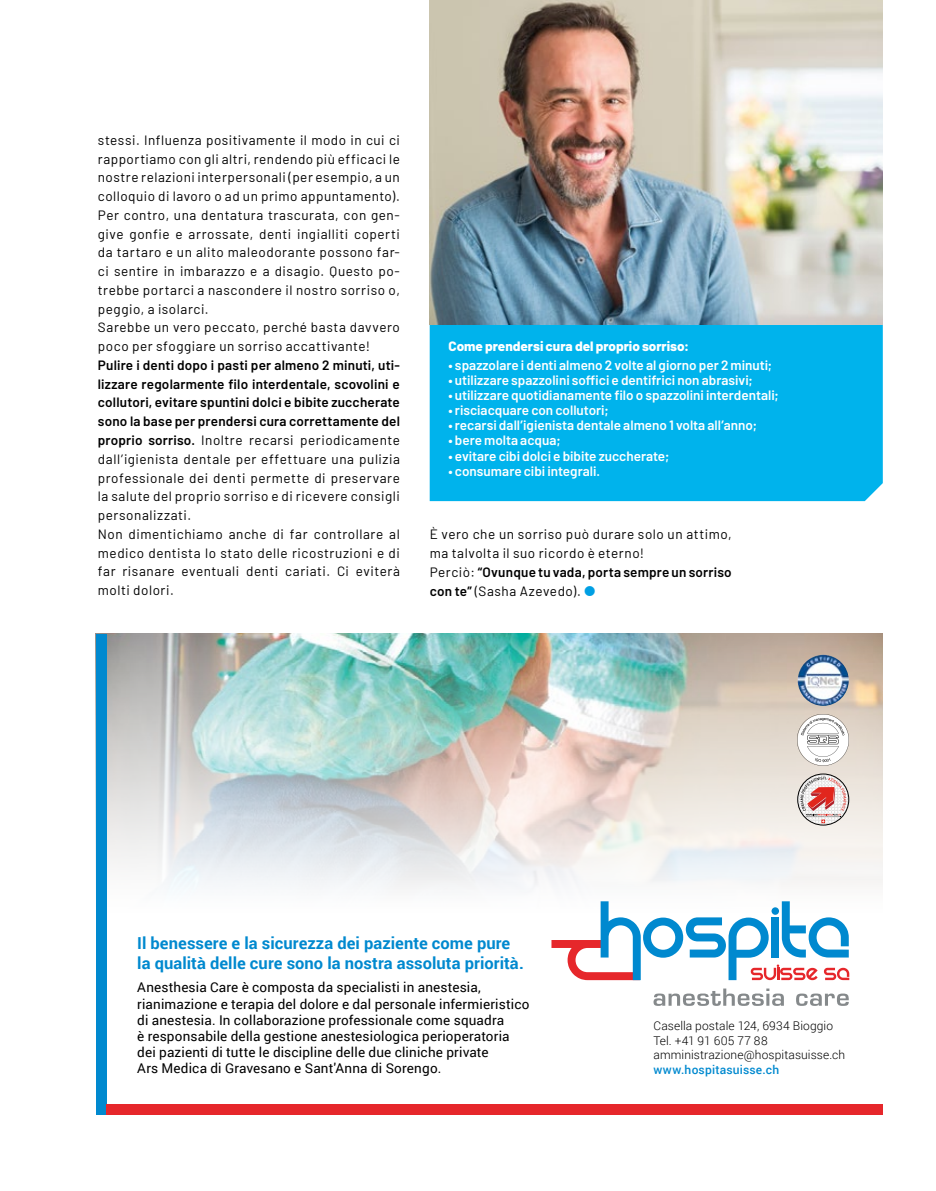
<style>
.page{position:relative;width:936px;height:1191px;background:#fff}
.page>*{position:absolute;margin:0;border:0;box-sizing:border-box;transform-origin:0 0}
.t1{font:700 16.5px/19.8px "Roboto";letter-spacing:.005em;color:#0089cf}
.t2{font:13.5px/18.8px "Barlow";letter-spacing:.04em;color:#000}
.t3{font:13.5px/16.2px "Roboto";letter-spacing:.01em;color:#000}
.t4{font:600 13.5px "Barlow";color:#fff}
.t5{font:800 13.5px "Barlow";color:#fff}
.t6{font:300 12px/14.4px "Roboto";letter-spacing:.01em;color:#000}
.t7{font:500 12px "Roboto";letter-spacing:.015em;color:#0089cf}
.s1{font-weight:600}
</style>
<div class="page">
<img style="left:106px;top:634px;width:776px;height:296px">
<svg style="left:551px;top:901px;width:298px;height:79px"></svg>
<svg style="left:653px;top:988px;width:130px;height:18px"></svg>
<svg style="left:796px;top:993px;width:52px;height:13px"></svg>
<div style="left:96px;top:634px;width:10px;height:480px;background:#0089cf"></div>
<div style="left:106px;top:1103px;width:776px;height:11px;background:#e6272b"></div>
<img style="left:797px;top:655px;width:51px;height:51px;border-radius:26px">
<svg style="left:797px;top:774px;width:51px;height:51px"></svg>
<div style="left:797px;top:774px;width:51px;height:51px;border:1px solid #000;border-radius:50%"></div>
<img style="left:797px;top:714px;width:51px;height:51px">
<div style="left:429px;top:325px;width:453px;height:176px;background:#00b3ec"></div>
<img style="left:429px;top:0;width:453px;height:325px">
<p class="t2" style="left:98px;top:130px;width:303px">stessi. Influenza positivamente il modo in cui ci rapportiamo con gli altri, rendendo più efficaci le nostre relazioni interpersonali (per esempio, a un colloquio di lavoro o ad un primo appuntamento).<br>Per contro, una dentatura trascurata, con gen&shy;give gonfie e arrossate, denti ingialliti coperti da tartaro e un alito maleodorante possono far&shy;ci sentire in imbarazzo e a disagio. Questo po&shy;trebbe portarci a nascondere il nostro sorriso o, peggio, a isolarci.<br>Sarebbe un vero peccato, perché basta davvero poco per sfoggiare un sorriso accattivante!</p>
<p class="t2" style="left:98px;top:355px;width:303px"><span class="s1">Pulire i denti dopo i pasti per almeno 2 minuti, uti&shy;lizzare regolarmente filo interdentale, scovolini e collutori, evitare spuntini dolci e bibite zuccherate sono la base per prendersi cura correttamente del proprio sorriso.</span> Inoltre recarsi periodicamente dall’igienista dentale per effettuare una pulizia professionale dei denti permette di preservare la salute del proprio sorriso e di ricevere consigli personalizzati.<br>Non dimentichiamo anche di far controllare al medico dentista lo stato delle ricostruzioni e di far risanare eventuali denti cariati. Ci eviterà molti dolori.</p>
<p class="t5" style="left:448px;top:336px;width:242px">Come prendersi cura del proprio sorriso:</p>
<p class="t4" style="left:448px;top:356px;width:325px">• spazzolare i denti almeno 2 volte al giorno per 2 minuti;</p>
<p class="t4" style="left:448px;top:371px;width:306px">• utilizzare spazzolini soffici e dentifrici non abrasivi;</p>
<p class="t4" style="left:448px;top:386px;width:332px">• utilizzare quotidianamente filo o spazzolini interdentali;</p>
<p class="t4" style="left:448px;top:401px;width:161px">• risciacquare con collutori;</p>
<p class="t4" style="left:448px;top:416px;width:310px">• recarsi dall’igienista dentale almeno 1 volta all’anno;</p>
<p class="t4" style="left:448px;top:431px;width:113px">• bere molta acqua;</p>
<p class="t4" style="left:448px;top:446px;width:222px">• evitare cibi dolci e bibite zuccherate;</p>
<p class="t4" style="left:448px;top:461px;width:153px">• consumare cibi integrali.</p>
<p class="t2" style="left:429px;top:524px;width:303px">È vero che un sorriso può durare solo un attimo, ma talvolta il suo ricordo è eterno!<br>Perciò: <span class="s1">“Ovunque tu vada, porta sempre un sorriso con te”</span> (Sasha Azevedo).</p>
<p class="t1" style="left:137px;top:932px;width:388px">Il benessere e la sicurezza dei paziente come pure la qualità delle cure sono la nostra assoluta priorità.</p>
<p class="t3" style="left:137px;top:979px;width:393px">Anesthesia Care è composta da specialisti in anestesia, rianimazione e terapia del dolore e dal personale infermieristico di anestesia. In collaborazione professionale come squadra<br>è responsabile della gestione anestesiologica perioperatoria dei pazienti di tutte le discipline delle due cliniche private<br>Ars Medica di Gravesano e Sant'Anna di Sorengo.</p>
<p class="t6" style="left:653px;top:1018px;width:193px">Casella postale 124, 6934 Bioggio<br>Tel. +41 91 605 77 88 amministrazione@hospitasuisse.ch</p>
<p class="t7" style="left:653px;top:1060px;width:127px">www.hospitasuisse.ch</p>
</div>
